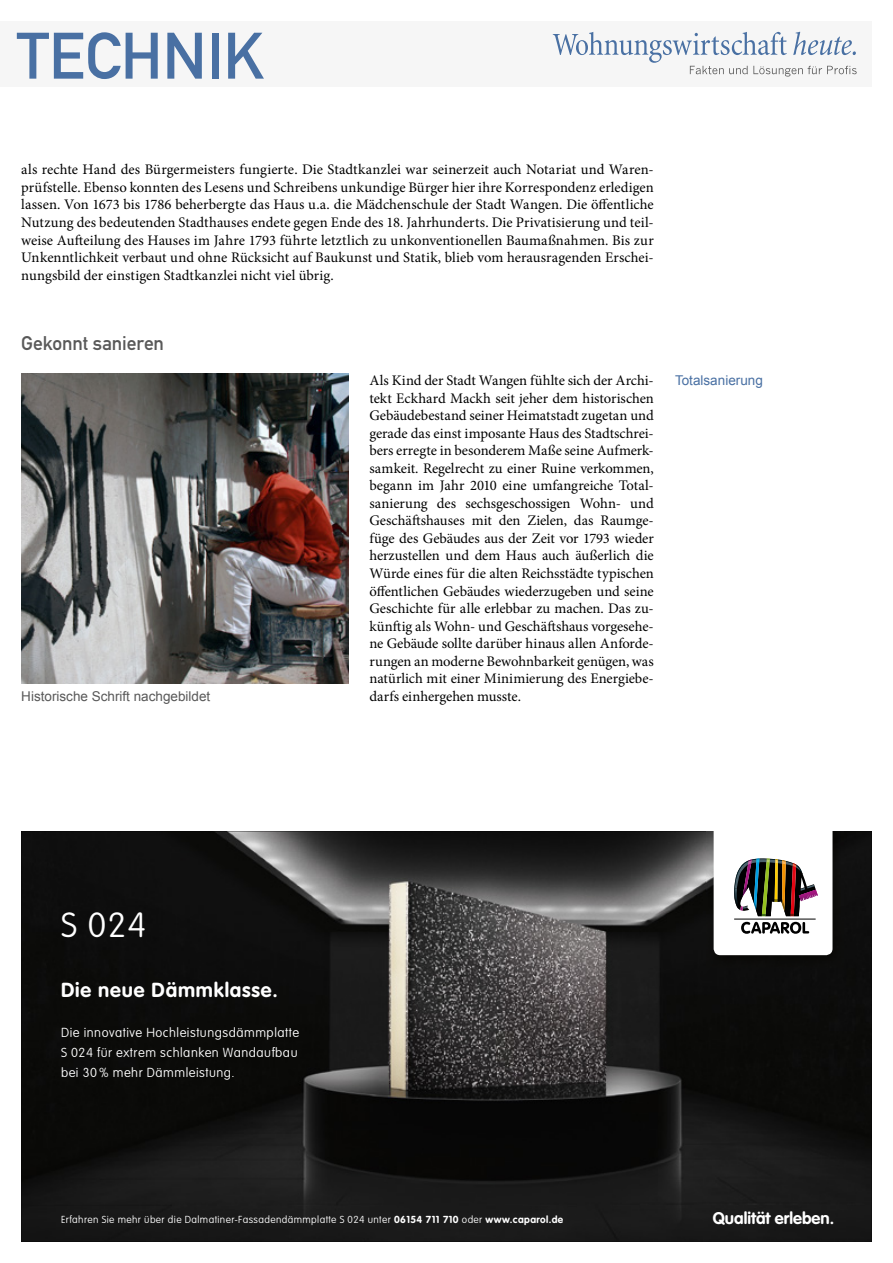
<style>
.page{position:relative;width:893px;height:1263px;background:#fff}
.page>*{position:absolute;margin:0;border:0;box-sizing:border-box;transform-origin:0 0}
.t1{font:64.5px "DIN Mittelschrift";color:#4970a3}
.t2{font:100 34.35px "VAG Rounded LT";color:#fff}
.t3{font:700 20.1px "VAG Rounded LT";letter-spacing:.04em;color:#fff}
.Überschrift_Grau{font:19.5px "DIN Mittelschrift";letter-spacing:-.005em;color:#595959}
.t4{font:700 16.65px "VAG Rounded LT";color:#fff}
.Fließtext_erste_Zeil{font:14.7px/17.5px "Minion Pro";color:#000;text-align:justify}
.Bildunterschrift{font:13.5px "Arial";color:#595959}
.Info{font:13.5px "Arial";color:#4970a3}
.t5{font:100 12.9px/20.1px "VAG Rounded LT";letter-spacing:.04em;color:#fff;text-align:justify}
.t6{font:100 10.05px "VAG Rounded LT";letter-spacing:.04em;color:#fff}
.s1{font-weight:700}
</style>
<div class="page">
<div style="left:0;top:21px;width:872px;height:66px;background:#f6f6f6"></div>
<svg style="left:553px;top:32px;width:304px;height:45px"></svg>
<img style="left:21px;top:374px;width:327px;height:309px">
<img style="left:21px;top:831px;width:851px;height:411px">
<img style="left:707px;top:831px;width:136px;height:137px">
<svg style="left:714px;top:831px;width:118px;height:124px"></svg>
<h1 class="t1" style="left:17px;top:18px;width:249px">TECHNIK</h1>
<p class="Fließtext_erste_Zeil" style="left:21px;top:161px;width:634px">als rechte Hand des Bürgermeisters fungierte. Die Stadtkanzlei war seinerzeit auch Notariat und Waren&shy;prüfstelle. Ebenso konnten des Lesens und Schreibens unkundige Bürger hier ihre Korrespondenz erledigen lassen. Von 1673 bis 1786 beherbergte das Haus u.a. die Mädchenschule der Stadt Wangen. Die öffentliche Nutzung des bedeutenden Stadthauses endete gegen Ende des 18. Jahrhunderts. Die Privatisierung und teil&shy;weise Aufteilung des Hauses im Jahre 1793 führte letztlich zu unkonventionellen Baumaßnahmen. Bis zur Unkenntlichkeit verbaut und ohne Rücksicht auf Baukunst und Statik, blieb vom herausragenden Erschei&shy;nungsbild der einstigen Stadtkanzlei nicht viel übrig.</p>
<p class="Überschrift_Grau" style="left:21px;top:332px;width:144px">Gekonnt sanieren</p>
<p class="Fließtext_erste_Zeil" style="left:369px;top:372px;width:286px">Als Kind der Stadt Wangen fühlte sich der Archi&shy;tekt Eckhard Mackh seit jeher dem historischen Gebäudebestand seiner Heimatstadt zugetan und gerade das einst imposante Haus des Stadtschrei&shy;bers erregte in besonderem Maße seine Aufmerk&shy;samkeit. Regelrecht zu einer Ruine verkommen, begann im Jahr 2010 eine umfangreiche Total&shy;sanierung des sechsgeschossigen Wohn- und Geschäftshauses mit den Zielen, das Raumge&shy;füge des Gebäudes aus der Zeit vor 1793 wieder herzustellen und dem Haus auch äußerlich die Würde eines für die alten Reichsstädte typischen öffentlichen Gebäudes wiederzugeben und seine Geschichte für alle erlebbar zu machen. Das zu&shy;künftig als Wohn- und Geschäftshaus vorgesehe&shy;ne Gebäude sollte darüber hinaus allen Anforde&shy;rungen an moderne Bewohnbarkeit genügen, was natürlich mit einer Minimierung des Energiebe-</p>
<p class="Bildunterschrift" style="left:21px;top:687px;width:191px">Historische Schrift nachgebildet</p>
<p class="Fließtext_erste_Zeil" style="left:369px;top:687px;width:153px">darfs einhergehen musste.</p>
<p class="Info" style="left:675px;top:371px;width:89px">Totalsanierung</p>
<p class="t2" style="left:61px;top:905px;width:86px">S 024</p>
<p class="t3" style="left:61px;top:978px;width:218px">Die neue Dämmklasse.</p>
<p class="t5" style="left:61px;top:1023px;width:240px">Die innovative Hochleistungsdämmplatte S 024 für extrem schlanken Wandaufbau bei 30 % mehr Dämmleistung.</p>
<p class="t6" style="left:61px;top:1214px;width:504px">Erfahren Sie mehr über die Dalmatiner-Fassadendämmplatte S 024 unter <span class="s1">06154 711 710</span> oder <span class="s1">www.caparol.de</span></p>
<p class="t4" style="left:713px;top:1208px;width:123px">Qualität erleben.</p>
</div>
